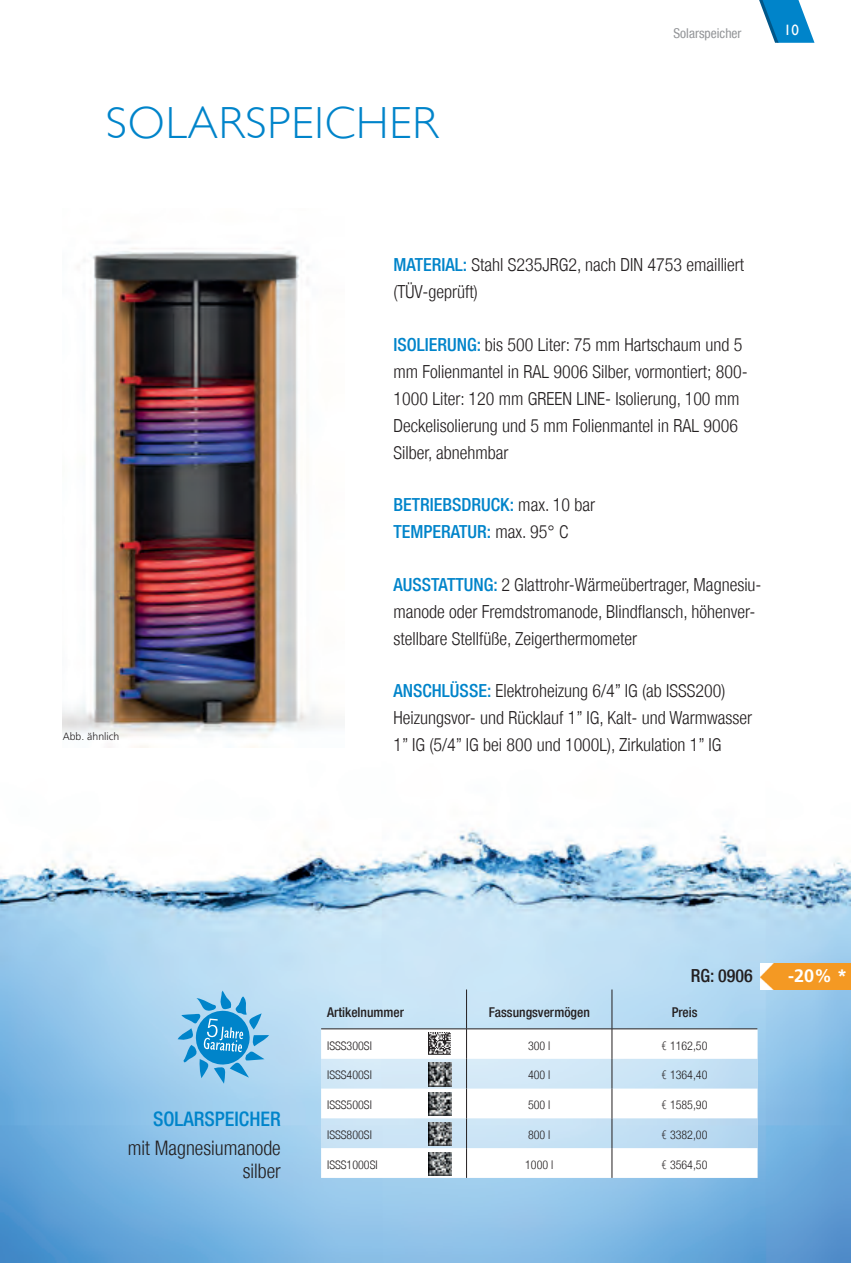
<style>
.page{position:relative;width:851px;height:1263px;background:#fff}
.page>*{position:absolute;margin:0;border:0;box-sizing:border-box;transform-origin:0 0}
.t1{font:300 45px "Gill Sans";letter-spacing:.02em;color:#0084ca}
.t2{font:300 condensed 19.95px/23.2px "Helvetica Neue LT";color:#231f20;text-align:right}
.t3{font:500 condensed 19.95px "Helvetica Neue LT";color:#0084ca}
.t4{font:300 condensed 18px/27px "Helvetica Neue LT";color:#231f20}
.t5{font:500 condensed 18px/27px "Helvetica Neue LT";color:#0084ca}
.t6{font:500 condensed 18px "Helvetica Neue LT";color:#231f20}
.t7{font:18px "Frutiger LT 65 Bd";color:#fff}
.t8{font:15px "Gill Sans";color:#fff}
.t9{font:500 condensed 13.5px "Helvetica Neue LT";color:#231f20}
.t10{font:condensed 13.5px "Helvetica Neue LT";color:#939598}
.t11{font:300 condensed 12px "Helvetica Neue LT";color:#231f20}
.t12{font:300 10.5px "Frutiger LT Std";color:#231f20}
.s1{font-weight:500;color:#0084ca}
.s2{font-weight:300;color:#231f20}
.s3{font-family:"Open Sans"}
.s4{font-family:"Frutiger LT";font-weight:700}
</style>
<div class="page">
<svg style="left:759px;top:0;width:55px;height:43px"></svg>
<img style="left:0;top:747px;width:850px;height:516px">
<svg style="left:321px;top:1029px;width:436px;height:149px"></svg>
<hr style="left:321px;top:1028px;width:145px;height:1px;background:#231f20">
<hr style="left:466px;top:1028px;width:146px;height:1px;background:#231f20">
<hr style="left:612px;top:1028px;width:145px;height:1px;background:#231f20">
<hr style="left:611px;top:989px;width:1px;height:40px;background:#231f20">
<hr style="left:611px;top:1029px;width:1px;height:30px;background:#231f20">
<svg style="left:611px;top:1059px;width:1px;height:29px"></svg>
<hr style="left:611px;top:1088px;width:1px;height:30px;background:#231f20">
<hr style="left:611px;top:1118px;width:1px;height:30px;background:#231f20">
<hr style="left:611px;top:1148px;width:1px;height:30px;background:#231f20">
<hr style="left:466px;top:989px;width:1px;height:40px;background:#231f20">
<hr style="left:466px;top:1029px;width:1px;height:30px;background:#231f20">
<svg style="left:466px;top:1059px;width:1px;height:29px"></svg>
<hr style="left:466px;top:1088px;width:1px;height:30px;background:#231f20">
<hr style="left:466px;top:1118px;width:1px;height:30px;background:#231f20">
<hr style="left:466px;top:1148px;width:1px;height:30px;background:#231f20">
<svg style="left:177px;top:991px;width:92px;height:93px"></svg>
<img style="left:428px;top:1032px;width:23px;height:24px">
<img style="left:428px;top:1063px;width:23px;height:23px">
<img style="left:428px;top:1092px;width:23px;height:24px">
<img style="left:428px;top:1122px;width:23px;height:24px">
<img style="left:428px;top:1152px;width:23px;height:24px">
<img style="left:63px;top:241px;width:268px;height:506px">
<img style="left:760px;top:963px;width:90px;height:26px">
<h1 class="t1" style="left:106px;top:96px;width:333px">SOLARSPEICHER</h1>
<p class="t10" style="left:673px;top:25px;width:69px">Solarspeicher</p>
<p class="t8" style="left:783px;top:22px;width:16px">10</p>
<p class="t12" style="left:63px;top:730px;width:58px">Abb. ähnlich</p>
<p class="t4" style="left:393px;top:251px;width:352px"><span class="s1">MATERIAL:</span> Stahl S235JRG2, nach DIN 4753 emailliert (TÜV-geprüft)</p>
<p class="t4" style="left:393px;top:331px;width:355px"><span class="s1">ISOLIERUNG:</span> bis 500 Liter: 75 mm Hartschaum und 5 mm Folienmantel in RAL 9006 Silber, vormontiert; 800- 1000 Liter: 120 mm GREEN LINE- Isolierung, 100 mm Deckelisolierung und 5 mm Folienmantel in RAL 9006<br>Silber, abnehmbar</p>
<p class="t5" style="left:393px;top:491px;width:203px">BETRIEBSDRUCK: <span class="s2">max. 10 bar<br></span>TEMPERATUR: <span class="s2">max. 95° C</span></p>
<p class="t4" style="left:393px;top:571px;width:369px"><span class="s1">AUSSTATTUNG:</span> 2 Glattrohr-Wärmeübertrager, Magnesiu&shy;manode oder Fremdstromanode, Blindflansch, höhenver&shy;stellbare Stellfüße, Zeigerthermometer</p>
<p class="t4" style="left:393px;top:677px;width:360px"><span class="s1">ANSCHLÜSSE:</span> Elektroheizung 6/4” IG (ab ISSS200)<br>Heizungsvor- und Rücklauf 1” IG, Kalt- und Warmwasser<br>1” IG (5/4” IG bei 800 und 1000L), Zirkulation 1” IG</p>
<p class="t3" style="left:153px;top:1107px;width:129px">SOLARSPEICHER</p>
<p class="t2" style="left:128px;top:1136px;width:154px">mit Magnesiumanode silber</p>
<p class="t6" style="left:690px;top:965px;width:63px">RG: 0906</p>
<p class="t9" style="left:327px;top:1005px;width:78px">Artikelnummer</p>
<p class="t9" style="left:488px;top:1005px;width:103px">Fassungsvermögen</p>
<p class="t9" style="left:671px;top:1005px;width:27px">Preis</p>
<p class="t11" style="left:327px;top:1038px;width:46px">ISSS300SI</p>
<p class="t11" style="left:528px;top:1038px;width:24px">300 l</p>
<p class="t11" style="left:661px;top:1038px;width:47px"><span class="s3">€</span> 1162,50</p>
<p class="t11" style="left:327px;top:1068px;width:46px">ISSS400SI</p>
<p class="t11" style="left:528px;top:1068px;width:24px">400 l</p>
<p class="t11" style="left:661px;top:1068px;width:47px"><span class="s3">€</span> 1364,40</p>
<p class="t11" style="left:327px;top:1098px;width:46px">ISSS500SI</p>
<p class="t11" style="left:528px;top:1098px;width:24px">500 l</p>
<p class="t11" style="left:661px;top:1098px;width:47px"><span class="s3">€</span> 1585,90</p>
<p class="t11" style="left:327px;top:1128px;width:46px">ISSS800SI</p>
<p class="t11" style="left:528px;top:1128px;width:24px">800 l</p>
<p class="t11" style="left:661px;top:1128px;width:47px"><span class="s3">€</span> 3382,00</p>
<p class="t11" style="left:327px;top:1157px;width:52px">ISSS1000SI</p>
<p class="t11" style="left:525px;top:1157px;width:30px">1000 l</p>
<p class="t11" style="left:661px;top:1157px;width:47px"><span class="s3">€</span> 3564,50</p>
<p class="t7" style="left:787px;top:965px;width:61px">-<span class="s4">20</span>% *</p>
</div>
